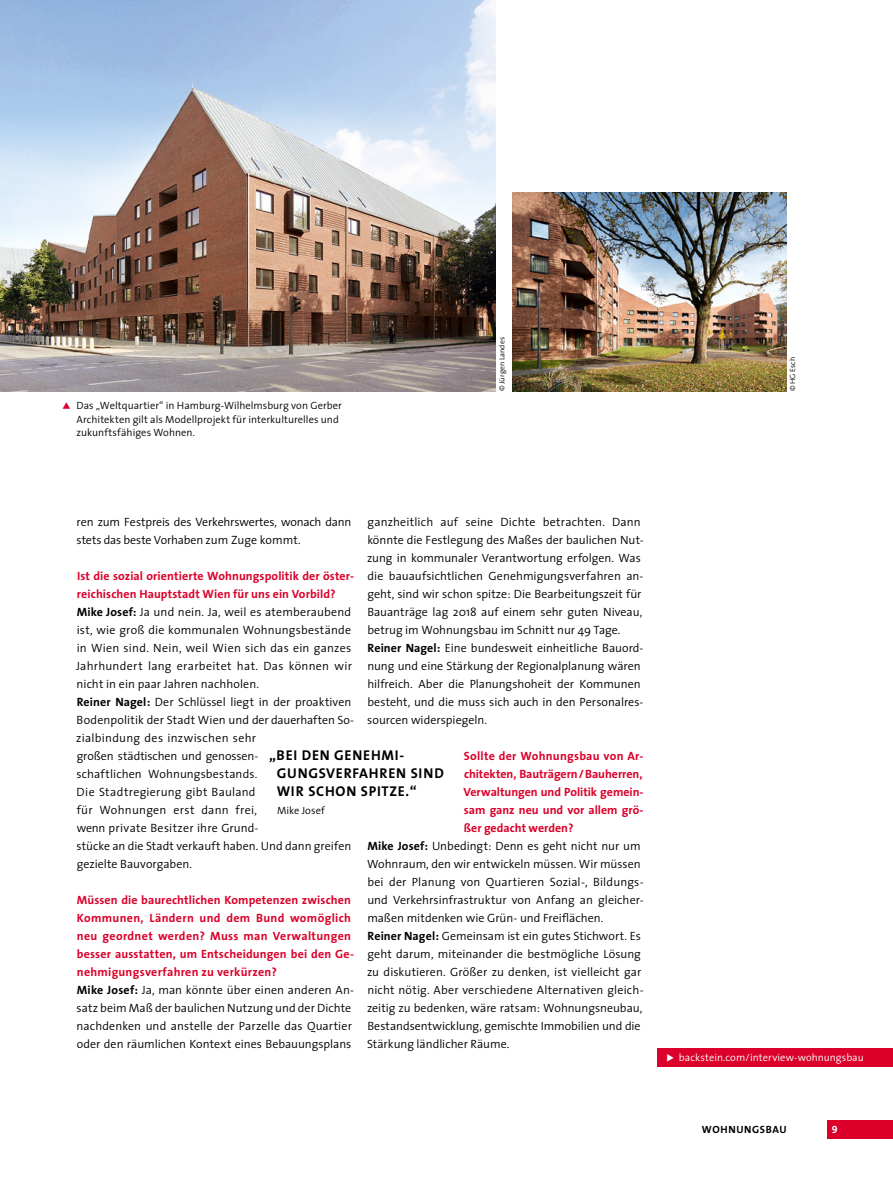
<style>
.page{position:relative;width:893px;height:1191px;background:#fff}
.page>*{position:absolute;margin:0;border:0;box-sizing:border-box;transform-origin:0 0}
.t1{font:700 14.25px/18px "The Sans";letter-spacing:.05em;color:#000}
.t2{font:300 12px/18px "The Sans";letter-spacing:.005em;color:#000}
.t3{font:700 12px/18px "The Sans";letter-spacing:.015em;color:#db012a}
.t4{font:700 12px "The Sans";letter-spacing:-.005em;color:#db012a}
.t5{font:300 10.5px/13.5px "The Sans";letter-spacing:.005em;color:#000}
.t6{font:300 10.5px "The Sans";letter-spacing:.005em;color:#fff}
.t7{font:700 10.5px "The Sans";letter-spacing:.06em;color:#000}
.t8{font:10.5px "The Sans Bold Expert";color:#fff}
.t9{font:300 7.5px "The Sans";letter-spacing:.01em;color:#000}
.s1{font-weight:700}
.s2{font-weight:700;color:#db012a}
.s3{color:#000}
.s4{font-weight:300;color:#000}
</style>
<div class="page">
<div style="left:828px;top:1120px;width:65px;height:18px;background:#db012a"></div>
<div style="left:658px;top:1048px;width:235px;height:18px;background:#db012a"></div>
<img style="left:513px;top:193px;width:273px;height:198px">
<img style="left:0;top:0;width:496px;height:391px">
<p class="t5" style="left:76px;top:398px;width:267px">Das „Weltquartier“ in Hamburg-Wilhelmsburg von Gerber<br>Architekten gilt als Modellprojekt für interkulturelles und zukunftsfähiges Wohnen.</p>
<p class="t9" style="left:496px;top:391px;width:56px;rotate:-90deg">© Jürgen Landes</p>
<p class="t9" style="left:786px;top:391px;width:36px;rotate:-90deg">© HG Esch</p>
<p class="t2" style="left:367px;top:513px;width:278px">ganzheitlich auf seine Dichte betrachten. Dann könnte die Festlegung des Maßes der baulichen Nut&shy;zung in kommunaler Verantwortung erfolgen. Was die bauaufsichtlichen Genehmigungsverfahren an&shy;geht, sind wir schon spitze: Die Bearbeitungszeit für Bauanträge lag 2018 auf einem sehr guten Niveau, betrug im Wohnungsbau im Schnitt nur 49 Tage.<br><span class="s1">Reiner Nagel:</span> Eine bundesweit einheitliche Bauord&shy;nung und eine Stärkung der Regionalplanung wären hilfreich. Aber die Planungshoheit der Kommunen besteht, und die muss sich auch in den Personalres&shy;sourcen widerspiegeln.</p>
<p class="t3" style="left:464px;top:747px;width:181px">Sollte der Wohnungsbau von Ar-</p>
<p class="t4" style="left:464px;top:764px;width:180px">chitekten, Bauträgern/Bauherren,</p>
<p class="t4" style="left:463px;top:782px;width:182px">Verwaltungen und Politik gemein-</p>
<p class="t4" style="left:464px;top:800px;width:181px">sam ganz neu und vor allem grö-</p>
<p class="t3" style="left:464px;top:819px;width:111px">ßer gedacht werden?</p>
<p class="t2" style="left:367px;top:837px;width:275px"><span class="s1">Mike Josef:</span> Unbedingt: Denn es geht nicht nur um</p>
<p class="t2" style="left:367px;top:855px;width:275px">Wohnraum, den wir entwickeln müssen. Wir müssen</p>
<p class="t2" style="left:367px;top:873px;width:278px">bei der Planung von Quartieren Sozial-, Bildungs-</p>
<p class="t2" style="left:367px;top:891px;width:278px">und Verkehrsinfrastruktur von Anfang an gleicher-</p>
<p class="t2" style="left:367px;top:909px;width:237px">maßen mitdenken wie Grün- und Freiflächen.</p>
<p class="t2" style="left:368px;top:927px;width:275px"><span class="s1">Reiner Nagel:</span> Gemeinsam ist ein gutes Stichwort. Es</p>
<p class="t2" style="left:367px;top:945px;width:275px">geht darum, miteinander die bestmögliche Lösung</p>
<p class="t2" style="left:367px;top:963px;width:276px">zu diskutieren. Größer zu denken, ist vielleicht gar</p>
<p class="t2" style="left:367px;top:981px;width:278px">nicht nötig. Aber verschiedene Alternativen gleich-</p>
<p class="t2" style="left:367px;top:999px;width:277px">zeitig zu bedenken, wäre ratsam: Wohnungsneubau,</p>
<p class="t2" style="left:367px;top:1017px;width:275px">Bestandsentwicklung, gemischte Immobilien und die</p>
<p class="t2" style="left:367px;top:1035px;width:144px">Stärkung ländlicher Räume.</p>
<p class="t2" style="left:77px;top:513px;width:276px">ren zum Festpreis des Verkehrswertes, wonach dann stets das beste Vorhaben zum Zuge kommt.</p>
<p class="t2" style="left:76px;top:567px;width:280px"><span class="s2">Ist die sozial orientierte Wohnungspolitik der öster&shy;reichischen Hauptstadt Wien für uns ein Vorbild?<br></span><span class="s1">Mike Josef:</span> Ja und nein. Ja, weil es atemberaubend ist, wie groß die kommunalen Wohnungsbestände in Wien sind. Nein, weil Wien sich das ein ganzes Jahrhundert lang erarbeitet hat. Das können wir nicht in ein paar Jahren nachholen.<br><span class="s1">Reiner Nagel:</span> Der Schlüssel liegt in der proaktiven Bodenpolitik der Stadt Wien und der dauerhaften So&shy;zialbindung des inzwischen sehr<br>großen städtischen und genossen-<br>schaftlichen Wohnungsbestands.<br>Die Stadtregierung gibt Bauland<br>für Wohnungen erst dann frei,<br>wenn private Besitzer ihre Grund-<br>stücke an die Stadt verkauft haben. Und dann greifen gezielte Bauvorgaben.</p>
<p class="t3" style="left:77px;top:891px;width:279px">Müssen die baurechtlichen Kompetenzen zwischen Kommunen, Ländern und dem Bund womöglich neu geordnet werden? Muss man Verwaltungen besser ausstatten, um Entscheidungen bei den Ge&shy;nehmigungsverfahren zu verkürzen?<br><span class="s3">Mike Josef:</span> <span class="s4">Ja, man könnte über einen anderen An&shy;satz beim Maß der baulichen Nutzung und der Dichte nachdenken und anstelle der Parzelle das Quartier oder den räumlichen Kontext eines Bebauungsplans</span></p>
<p class="t1" style="left:277px;top:746px;width:169px;text-indent:-8px">„BEI DEN GENEHMI-<br>GUNGSVERFAHREN SIND<br>WIR SCHON SPITZE.“</p>
<p class="t5" style="left:277px;top:803px;width:49px">Mike Josef</p>
<p class="t6" style="left:666px;top:1049px;width:199px">◆ backstein.com/interview-wohnungsbau</p>
<p class="t7" style="left:702px;top:1120px;width:86px">WOHNUNGSBAU</p>
<p class="t8" style="left:832px;top:1120px;width:7px">9</p>
</div>
